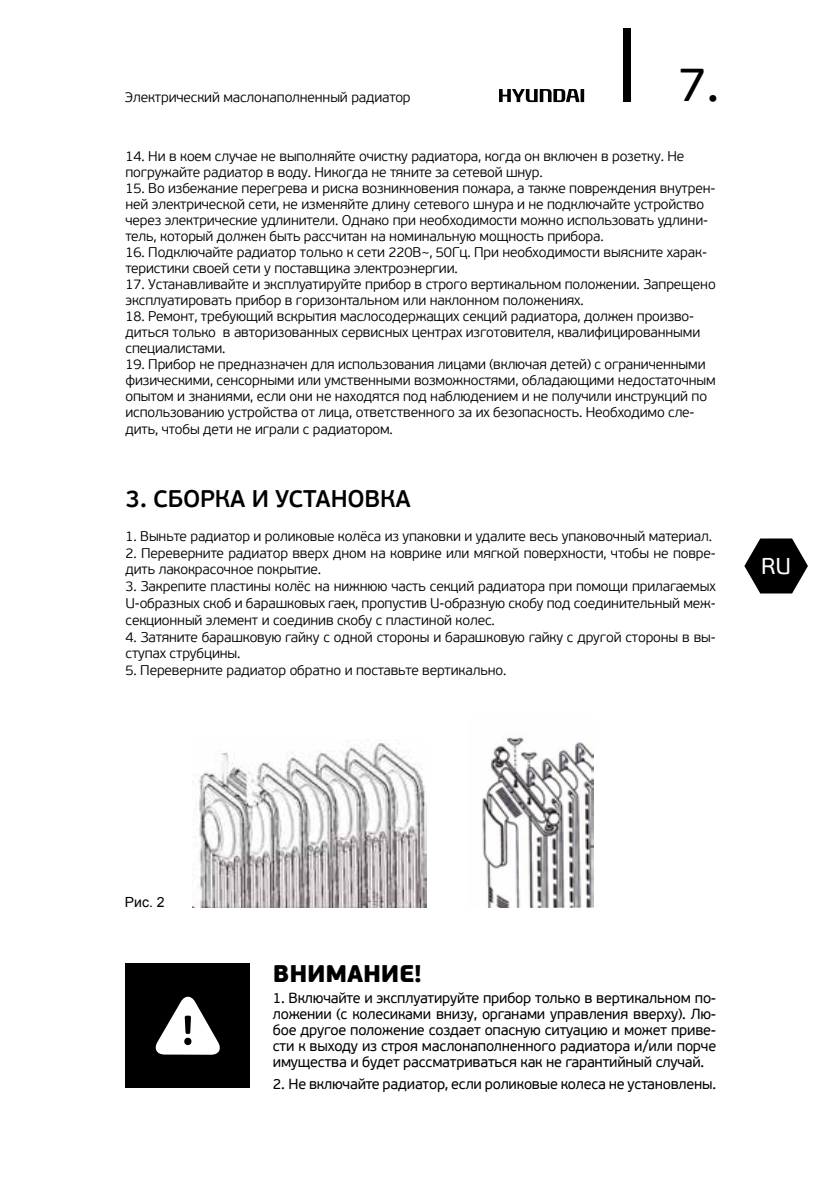
<style>
.page{position:relative;width:840px;height:1191px;background:#fff}
.page>*{position:absolute;margin:0;border:0;box-sizing:border-box;transform-origin:0 0}
.t1{font:48px "PF Beau Sans Pro";color:#000}
.t2{font:600 24px "PF Beau Sans Pro";letter-spacing:-.01em;color:#000}
.t3{font:900 24px "PF Beau Sans Pro";letter-spacing:-.01em;color:#000}
.t4{font:22.8px "PF Beau Sans Pro";color:#fff}
.t5{font:14.6px/16px "PF Beau Sans Pro";letter-spacing:-.015em;color:#000;text-align:justify}
.t6{font:300 14px/16px "PF Beau Sans Pro";letter-spacing:-.01em;color:#000}
.t7{font:14px "Arial";color:#000}
</style>
<div class="page">
<div style="left:623px;top:28px;width:7px;height:73px;background:#000"></div>
<svg style="left:744px;top:538px;width:63px;height:55px"></svg>
<svg style="left:499px;top:89px;width:85px;height:13px"></svg>
<div style="left:125px;top:963px;width:125px;height:125px;background:#000"></div>
<svg style="left:155px;top:996px;width:65px;height:58px"></svg>
<img style="left:193px;top:743px;width:233px;height:164px">
<img style="left:482px;top:737px;width:110px;height:170px">
<p class="t6" style="left:125px;top:89px;width:287px">Электрический маслонаполненный радиатор</p>
<h1 class="t1" style="left:678px;top:57px;width:42px">7.</h1>
<p class="t6" style="left:125px;top:149px;width:560px">14. Ни в коем случае не выполняйте очистку радиатора, когда он включен в розетку. Не погружайте радиатор в воду. Никогда не тяните за сетевой шнур.</p>
<p class="t6" style="left:125px;top:181px;width:591px">15. Во избежание перегрева и риска возникновения пожара, а также повреждения внутрен&shy;ней электрической сети, не изменяйте длину сетевого шнура и не подключайте устройство через электрические удлинители. Однако при необходимости можно использовать удлини&shy;тель, который должен быть рассчитан на номинальную мощность прибора.</p>
<p class="t6" style="left:125px;top:245px;width:582px">16. Подключайте радиатор только к сети 220В~, 50Гц. При необходимости выясните харак&shy;теристики своей сети у поставщика электроэнергии.</p>
<p class="t6" style="left:125px;top:277px;width:591px">17. Устанавливайте и эксплуатируйте прибор в строго вертикальном положении. Запрещено эксплуатировать прибор в горизонтальном или наклонном положениях.</p>
<p class="t6" style="left:125px;top:309px;width:576px">18. Ремонт, требующий вскрытия маслосодержащих секций радиатора, должен произво&shy;диться только в авторизованных сервисных центрах изготовителя, квалифицированными специалистами.</p>
<p class="t6" style="left:125px;top:357px;width:591px">19. Прибор не предназначен для использования лицами (включая детей) с ограниченными физическими, сенсорными или умственными возможностями, обладающими недостаточным опытом и знаниями, если они не находятся под наблюдением и не получили инструкций по использованию устройства от лица, ответственного за их безопасность. Необходимо сле&shy;дить, чтобы дети не играли с радиатором.</p>
<h2 class="t2" style="left:125px;top:484px;width:286px">3. СБОРКА И УСТАНОВКА</h2>
<p class="t6" style="left:125px;top:528px;width:588px">1. Выньте радиатор и роликовые колёса из упаковки и удалите весь упаковочный материал.</p>
<p class="t6" style="left:125px;top:544px;width:591px;line-height:16.8px">2. Переверните радиатор вверх дном на коврике или мягкой поверхности, чтобы не повре&shy;дить лакокрасочное покрытие.</p>
<p class="t6" style="left:125px;top:578px;width:591px;line-height:16.8px;text-align:justify">3. Закрепите пластины колёс на нижнюю часть секций радиатора при помощи прилагаемых U-образных скоб и барашковых гаек, пропустив U-образную скобу под соединительный меж&shy;секционный элемент и соединив скобу с пластиной колес.</p>
<p class="t6" style="left:125px;top:628px;width:591px;line-height:16.8px">4. Затяните барашковую гайку с одной стороны и барашковую гайку с другой стороны в вы&shy;ступах струбцины.</p>
<p class="t6" style="left:125px;top:662px;width:382px">5. Переверните радиатор обратно и поставьте вертикально.</p>
<h3 class="t4" style="left:760px;top:553px;width:31px">RU</h3>
<p class="t7" style="left:125px;top:893px;width:41px">Рис. 2</p>
<h2 class="t3" style="left:273px;top:957px;width:150px">ВНИМАНИЕ!</h2>
<p class="t5" style="left:273px;top:990px;width:444px">1. Включайте и эксплуатируйте прибор только в вертикальном по&shy;ложении (с колесиками внизу, органами управления вверху). Лю&shy;бое другое положение создает опасную ситуацию и может приве&shy;сти к выходу из строя маслонаполненного радиатора и/или порче имущества и будет рассматриваться как не гарантийный случай.</p>
<p class="t5" style="left:273px;top:1076px;width:444px">2. Не включайте радиатор, если роликовые колеса не установлены.</p>
</div>
